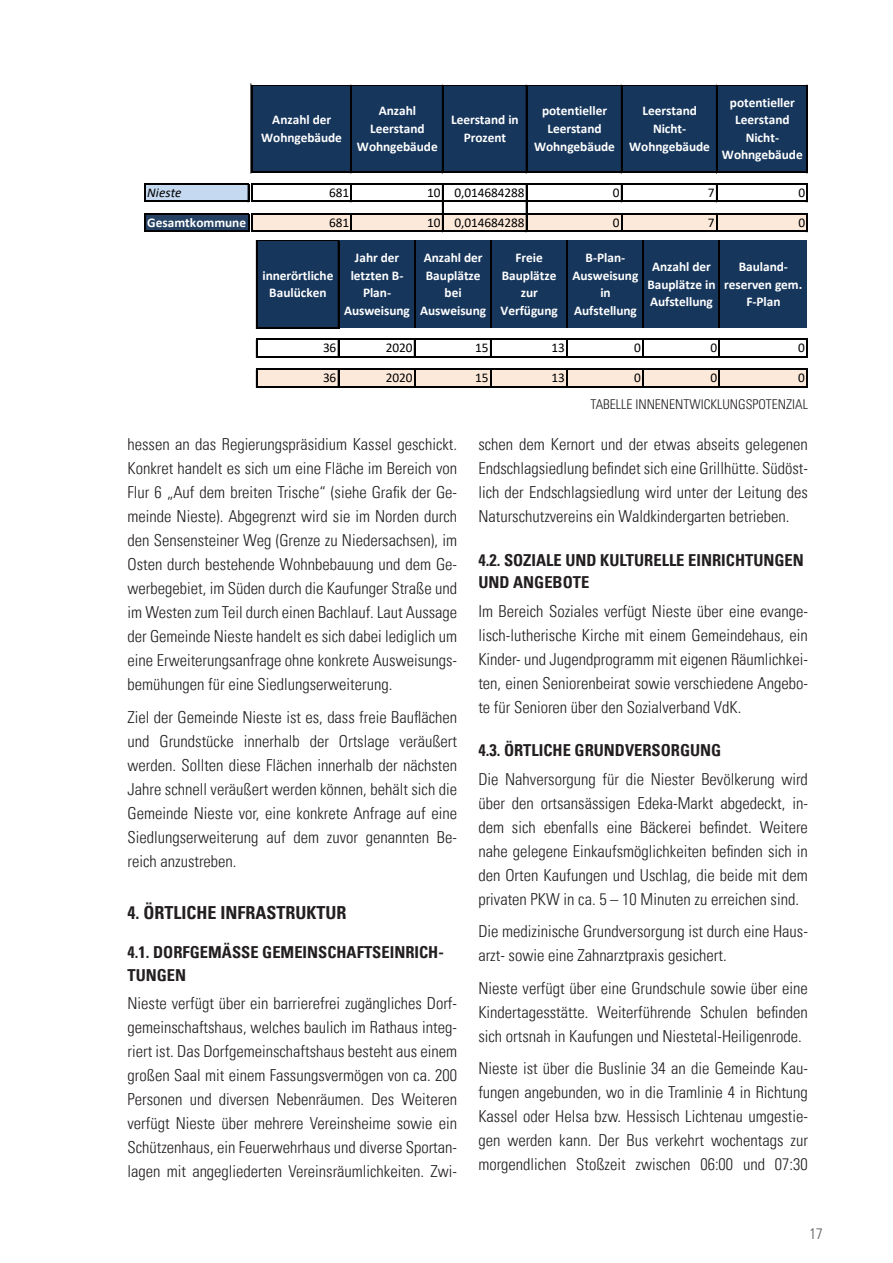
<style>
.page{position:relative;width:893px;height:1263px;background:#fff}
.page>*{position:absolute;margin:0;border:0;box-sizing:border-box;transform-origin:0 0}
.t1{font:700 condensed 18px "Univers LT Pro";color:#231f20}
.t2{font:300 condensed 16.5px/24px "Univers LT Pro";color:#231f20;text-align:justify}
.t3{font:700 condensed 16.5px/22.5px "Univers LT Pro";color:#231f20}
.t4{font:300 condensed 15px "Univers LT Pro";color:#57585a}
.t5{font:300 condensed 13.5px "Univers LT Pro";color:#231f20}
.t6{font:700 13.35px/17.5px "Calibri";letter-spacing:-.005em;color:#fff;text-align:center}
.t7{font:13.35px "Calibri";letter-spacing:-.005em;color:#000}
.t8{font:italic 13.35px "Calibri";letter-spacing:.005em;color:#000}
</style>
<div class="page">
<div style="left:251px;top:85px;width:557px;height:88px;background:#16365c"></div>
<div style="left:145px;top:184px;width:104px;height:17px;background:#c5d9f1"></div>
<div style="left:145px;top:214px;width:104px;height:17px;background:#244062"></div>
<div style="left:251px;top:214px;width:557px;height:17px;background:#fde9d9"></div>
<hr style="left:145px;top:183px;width:104px;height:1px;background:#000">
<hr style="left:251px;top:84px;width:1px;height:89px;background:#000">
<hr style="left:351px;top:85px;width:1px;height:88px;background:#000">
<hr style="left:442px;top:85px;width:2px;height:88px;background:#000">
<hr style="left:526px;top:85px;width:1px;height:88px;background:#000">
<hr style="left:621px;top:85px;width:1px;height:88px;background:#000">
<hr style="left:716px;top:85px;width:2px;height:88px;background:#000">
<hr style="left:807px;top:85px;width:1px;height:88px;background:#000">
<hr style="left:145px;top:201px;width:104px;height:1px;background:#000">
<svg style="left:144px;top:183px;width:1px;height:19px"></svg>
<hr style="left:145px;top:213px;width:104px;height:1px;background:#000">
<svg style="left:248px;top:183px;width:4px;height:19px"></svg>
<svg style="left:351px;top:184px;width:1px;height:17px"></svg>
<svg style="left:621px;top:184px;width:1px;height:17px"></svg>
<svg style="left:716px;top:184px;width:2px;height:17px"></svg>
<svg style="left:807px;top:184px;width:1px;height:17px"></svg>
<hr style="left:145px;top:231px;width:104px;height:1px;background:#000">
<svg style="left:351px;top:214px;width:1px;height:17px"></svg>
<hr style="left:442px;top:184px;width:2px;height:48px;background:#000">
<hr style="left:526px;top:184px;width:1px;height:48px;background:#000">
<svg style="left:621px;top:214px;width:1px;height:17px"></svg>
<svg style="left:716px;top:214px;width:2px;height:17px"></svg>
<svg style="left:807px;top:214px;width:1px;height:17px"></svg>
<svg style="left:144px;top:213px;width:1px;height:19px"></svg>
<svg style="left:248px;top:213px;width:4px;height:19px"></svg>
<hr style="left:252px;top:85px;width:556px;height:1px;background:#000">
<hr style="left:252px;top:172px;width:556px;height:1px;background:#000">
<hr style="left:252px;top:183px;width:556px;height:1px;background:#000">
<hr style="left:252px;top:201px;width:556px;height:1px;background:#000">
<hr style="left:252px;top:213px;width:556px;height:1px;background:#000">
<hr style="left:252px;top:231px;width:556px;height:1px;background:#000">
<div style="left:256px;top:241px;width:551px;height:87px;background:#16365c"></div>
<div style="left:256px;top:369px;width:551px;height:18px;background:#fde9d9"></div>
<hr style="left:256px;top:241px;width:2px;height:88px;background:#000">
<hr style="left:338px;top:241px;width:1px;height:88px;background:#000">
<hr style="left:414px;top:241px;width:1px;height:87px;background:#000">
<hr style="left:490px;top:241px;width:2px;height:87px;background:#000">
<hr style="left:567px;top:241px;width:1px;height:87px;background:#000">
<hr style="left:643px;top:241px;width:1px;height:87px;background:#000">
<hr style="left:719px;top:241px;width:1px;height:87px;background:#000">
<svg style="left:256px;top:340px;width:2px;height:16px"></svg>
<svg style="left:338px;top:340px;width:1px;height:16px"></svg>
<svg style="left:414px;top:340px;width:1px;height:16px"></svg>
<svg style="left:490px;top:340px;width:2px;height:16px"></svg>
<svg style="left:566px;top:340px;width:2px;height:16px"></svg>
<svg style="left:642px;top:340px;width:2px;height:16px"></svg>
<svg style="left:719px;top:340px;width:1px;height:16px"></svg>
<svg style="left:806px;top:340px;width:2px;height:16px"></svg>
<svg style="left:256px;top:370px;width:2px;height:16px"></svg>
<svg style="left:338px;top:370px;width:1px;height:16px"></svg>
<svg style="left:414px;top:370px;width:1px;height:16px"></svg>
<svg style="left:490px;top:370px;width:2px;height:16px"></svg>
<svg style="left:567px;top:370px;width:1px;height:16px"></svg>
<svg style="left:643px;top:370px;width:1px;height:16px"></svg>
<svg style="left:719px;top:370px;width:1px;height:16px"></svg>
<svg style="left:806px;top:370px;width:2px;height:16px"></svg>
<hr style="left:256px;top:327px;width:83px;height:2px;background:#000">
<hr style="left:256px;top:339px;width:552px;height:1px;background:#000">
<hr style="left:256px;top:356px;width:552px;height:1px;background:#000">
<hr style="left:256px;top:369px;width:552px;height:1px;background:#000">
<hr style="left:256px;top:386px;width:552px;height:1px;background:#000">
<p class="t6" style="left:261px;top:111px;width:82px">Anzahl der<br>Wohngebäude</p>
<p class="t6" style="left:357px;top:102px;width:82px">Anzahl<br>Leerstand<br>Wohngebäude</p>
<p class="t6" style="left:451px;top:111px;width:69px">Leerstand in<br>Prozent</p>
<p class="t6" style="left:534px;top:102px;width:82px">potentieller<br>Leerstand<br>Wohngebäude</p>
<p class="t6" style="left:629px;top:102px;width:82px">Leerstand<br>Nicht-<br>Wohngebäude</p>
<p class="t6" style="left:722px;top:93px;width:82px">potentieller<br>Leerstand<br>Nicht-<br>Wohngebäude</p>
<p class="t8" style="left:147px;top:183px;width:36px">Nieste</p>
<p class="t7" style="left:329px;top:183px;width:22px">681</p>
<p class="t7" style="left:427px;top:183px;width:99px">10 0,014684288</p>
<p class="t7" style="left:613px;top:183px;width:8px">0</p>
<p class="t7" style="left:708px;top:183px;width:8px">7</p>
<p class="t7" style="left:798px;top:183px;width:8px">0</p>
<p class="t6" style="left:147px;top:213px;width:100px">Gesamtkommune</p>
<p class="t7" style="left:329px;top:213px;width:22px">681</p>
<p class="t7" style="left:427px;top:213px;width:99px">10 0,014684288</p>
<p class="t7" style="left:613px;top:213px;width:8px">0</p>
<p class="t7" style="left:708px;top:213px;width:8px">7</p>
<p class="t7" style="left:798px;top:213px;width:8px">0</p>
<p class="t6" style="left:262px;top:266px;width:72px">innerörtliche<br>Baulücken</p>
<p class="t6" style="left:344px;top:249px;width:67px">Jahr der letzten B-<br>Plan-<br>Ausweisung</p>
<p class="t6" style="left:420px;top:249px;width:67px">Anzahl der<br>Bauplätze bei<br>Ausweisung</p>
<p class="t6" style="left:501px;top:249px;width:59px">Freie<br>Bauplätze zur<br>Verfügung</p>
<p class="t6" style="left:572px;top:249px;width:67px">B-Plan-<br>Ausweisung in<br>Aufstellung</p>
<p class="t6" style="left:647px;top:258px;width:70px">Anzahl der<br>Bauplätze in<br>Aufstellung</p>
<p class="t6" style="left:724px;top:258px;width:80px">Bauland&shy;reserven gem.<br>F-Plan</p>
<p class="t7" style="left:323px;top:339px;width:15px">36</p>
<p class="t7" style="left:386px;top:339px;width:28px">2020</p>
<p class="t7" style="left:475px;top:339px;width:15px">15</p>
<p class="t7" style="left:551px;top:339px;width:15px">13</p>
<p class="t7" style="left:634px;top:339px;width:8px">0</p>
<p class="t7" style="left:710px;top:339px;width:8px">0</p>
<p class="t7" style="left:798px;top:339px;width:8px">0</p>
<p class="t7" style="left:323px;top:369px;width:15px">36</p>
<p class="t7" style="left:386px;top:369px;width:28px">2020</p>
<p class="t7" style="left:475px;top:369px;width:15px">15</p>
<p class="t7" style="left:551px;top:369px;width:15px">13</p>
<p class="t7" style="left:634px;top:369px;width:8px">0</p>
<p class="t7" style="left:710px;top:369px;width:8px">0</p>
<p class="t7" style="left:798px;top:369px;width:8px">0</p>
<p class="t2" style="left:128px;top:431px;width:331px">hessen an das Regierungspräsidium Kassel geschickt.<br>Konkret handelt es sich um eine Fläche im Bereich von Flur 6 „Auf dem breiten Trische“ (siehe Grafik der Ge&shy;meinde Nieste). Abgegrenzt wird sie im Norden durch den Sensensteiner Weg (Grenze zu Niedersachsen), im Osten durch bestehende Wohnbebauung und dem Ge&shy;werbegebiet, im Süden durch die Kaufunger Straße und im Westen zum Teil durch einen Bachlauf. Laut Aussage der Gemeinde Nieste handelt es sich dabei lediglich um eine Erweiterungsanfrage ohne konkrete Ausweisungs&shy;bemühungen für eine Siedlungserweiterung.</p>
<p class="t2" style="left:128px;top:704px;width:331px">Ziel der Gemeinde Nieste ist es, dass freie Bauflächen und Grundstücke innerhalb der Ortslage veräußert werden. Sollten diese Flächen innerhalb der nächsten Jahre schnell veräußert werden können, behält sich die Gemeinde Nieste vor, eine konkrete Anfrage auf eine Siedlungserweiterung auf dem zuvor genannten Be&shy;reich anzustreben.</p>
<p class="t1" style="left:128px;top:901px;width:221px">4. ÖRTLICHE INFRASTRUKTUR</p>
<p class="t3" style="left:128px;top:941px;width:318px">4.1. DORFGEMÄSSE GEMEINSCHAFTSEINRICH-<br>TUNGEN</p>
<p class="t2" style="left:128px;top:990px;width:331px">Nieste verfügt über ein barrierefrei zugängliches Dorf&shy;gemeinschaftshaus, welches baulich im Rathaus integ&shy;riert ist. Das Dorfgemeinschaftshaus besteht aus einem großen Saal mit einem Fassungsvermögen von ca. 200<br>Personen und diversen Nebenräumen. Des Weiteren verfügt Nieste über mehrere Vereinsheime sowie ein Schützenhaus, ein Feuerwehrhaus und diverse Sportan&shy;lagen mit angegliederten Vereinsräumlichkeiten. Zwi-</p>
<p class="t5" style="left:590px;top:395px;width:219px">TABELLE INNENENTWICKLUNGSPOTENZIAL</p>
<p class="t2" style="left:478px;top:431px;width:331px">schen dem Kernort und der etwas abseits gelegenen Endschlagsiedlung befindet sich eine Grillhütte. Südöst&shy;lich der Endschlagsiedlung wird unter der Leitung des Naturschutzvereins ein Waldkindergarten betrieben.</p>
<p class="t3" style="left:478px;top:548px;width:327px">4.2. SOZIALE UND KULTURELLE EINRICHTUNGEN<br>UND ANGEBOTE</p>
<p class="t2" style="left:478px;top:598px;width:331px">Im Bereich Soziales verfügt Nieste über eine evange&shy;lisch-lutherische Kirche mit einem Gemeindehaus, ein Kinder- und Jugendprogramm mit eigenen Räumlichkei&shy;ten, einen Seniorenbeirat sowie verschiedene Angebo&shy;te für Senioren über den Sozialverband VdK.</p>
<p class="t3" style="left:478px;top:739px;width:244px">4.3. ÖRTLICHE GRUNDVERSORGUNG</p>
<p class="t2" style="left:478px;top:766px;width:331px">Die Nahversorgung für die Niester Bevölkerung wird über den ortsansässigen Edeka-Markt abgedeckt, in&shy;dem sich ebenfalls eine Bäckerei befindet. Weitere nahe gelegene Einkaufsmöglichkeiten befinden sich in den Orten Kaufungen und Uschlag, die beide mit dem privaten PKW in ca. 5 – 10 Minuten zu erreichen sind.</p>
<p class="t2" style="left:478px;top:918px;width:331px">Die medizinische Grundversorgung ist durch eine Haus&shy;arzt- sowie eine Zahnarztpraxis gesichert.</p>
<p class="t2" style="left:478px;top:975px;width:331px">Nieste verfügt über eine Grundschule sowie über eine Kindertagesstätte. Weiterführende Schulen befinden sich ortsnah in Kaufungen und Niestetal-Heiligenrode.</p>
<p class="t2" style="left:478px;top:1055px;width:331px">Nieste ist über die Buslinie 34 an die Gemeinde Kau&shy;fungen angebunden, wo in die Tramlinie 4 in Richtung Kassel oder Helsa bzw. Hessisch Lichtenau umgestie&shy;gen werden kann. Der Bus verkehrt wochentags zur morgendlichen Stoßzeit zwischen 06:00 und 07:30</p>
<p class="t7" style="left:736px;top:1088px;width:103px">Stand August 2022</p>
<p class="t4" style="left:810px;top:1224px;width:15px">17</p>
</div>
